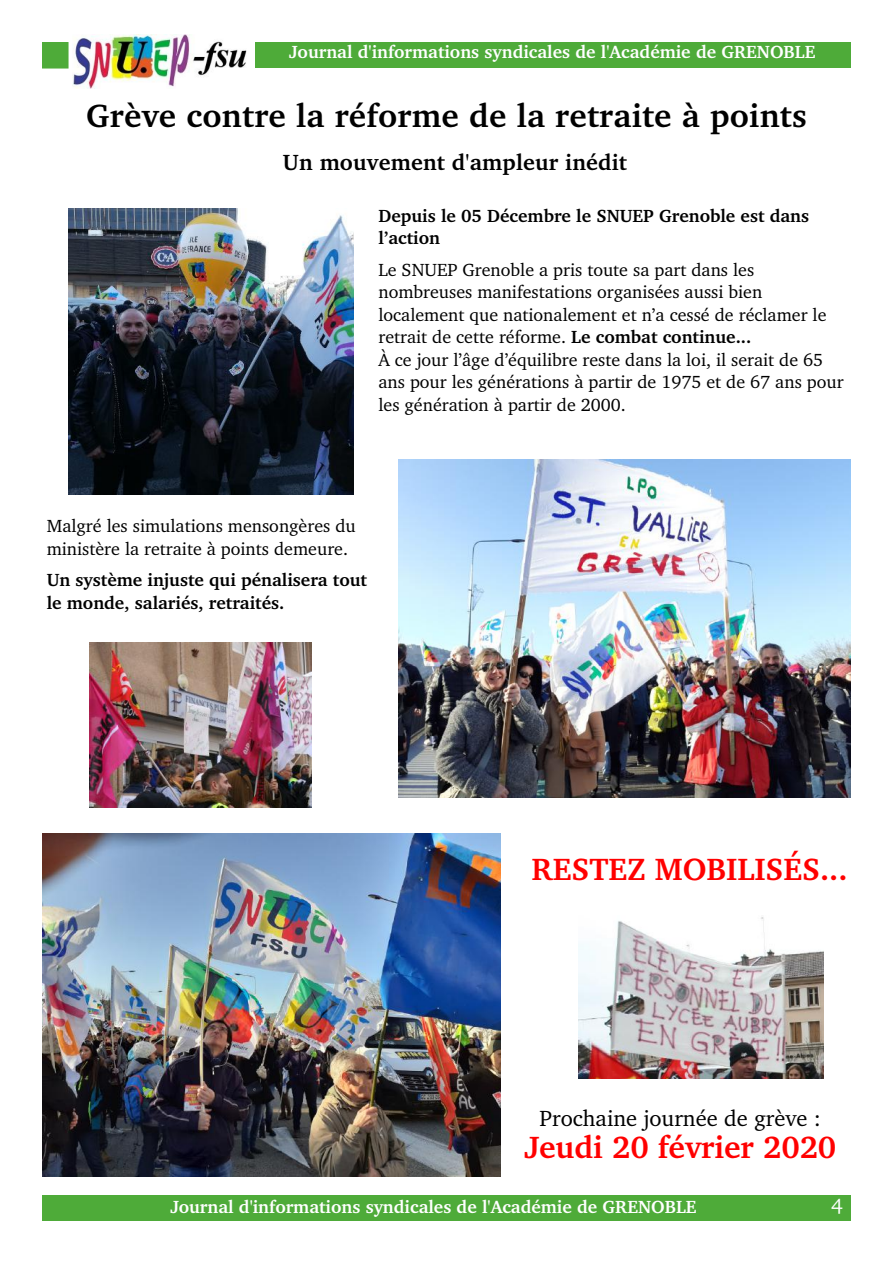
<style>
.page{position:relative;width:893px;height:1263px;background:#fff}
.page>*{position:absolute;margin:0;border:0;box-sizing:border-box;transform-origin:0 0}
.t1{font:700 33px "Charter BT";letter-spacing:.01em;color:#000}
.t2{font:700 31.5px "Charter BT";color:#f00}
.t3{font:700 22.5px "Charter BT";letter-spacing:.01em;color:#000}
.t4{font:22.5px "Charter BT";color:#000}
.t5{font:21px "Charter BT";color:#fff}
.t6{font:18px/22.5px "Charter BT";color:#000}
.t7{font:700 18px/22.5px "Charter BT";color:#000}
.t8{font:700 18px "Charter BT";color:#fff}
.s1{font-weight:700}
</style>
<div class="page">
<div style="left:43px;top:1195px;width:782px;height:25px;background:#4eab39"></div>
<div style="left:825px;top:1195px;width:25px;height:25px;background:#4eab39"></div>
<div style="left:255px;top:43px;width:595px;height:25px;background:#4eab39"></div>
<div style="left:43px;top:43px;width:25px;height:25px;background:#4eab39"></div>
<img style="left:72px;top:34px;width:175px;height:54px">
<img style="left:399px;top:459px;width:451px;height:339px">
<img style="left:43px;top:833px;width:457px;height:344px">
<img style="left:68px;top:208px;width:286px;height:286px">
<img style="left:578px;top:917px;width:245px;height:162px">
<img style="left:89px;top:643px;width:222px;height:164px">
<p class="t8" style="left:289px;top:45px;width:528px">Journal d'informations syndicales de l'Académie de GRENOBLE</p>
<h1 class="t1" style="left:86px;top:102px;width:722px">Grève contre la réforme de la retraite à points</h1>
<p class="t3" style="left:283px;top:153px;width:345px">Un mouvement d'ampleur inédit</p>
<p class="t7" style="left:378px;top:206px;width:432px">Depuis le 05 Décembre le SNUEP Grenoble est dans l’action</p>
<p class="t6" style="left:378px;top:260px;width:467px">Le SNUEP Grenoble a pris toute sa part dans les nombreuses manifestations organisées aussi bien localement que nationalement et n’a cessé de réclamer le retrait de cette réforme. <span class="s1">Le combat continue...<br></span>À ce jour l’âge d’équilibre reste dans la loi, il serait de 65 ans pour les générations à partir de 1975 et de 67 ans pour les génération à partir de 2000.</p>
<p class="t6" style="left:47px;top:516px;width:311px">Malgré les simulations mensongères du ministère la retraite à points demeure.</p>
<p class="t7" style="left:47px;top:570px;width:322px">Un système injuste qui pénalisera tout le monde, salariés, retraités.</p>
<h2 class="t2" style="left:531px;top:856px;width:317px">RESTEZ MOBILISÉS...</h2>
<p class="t4" style="left:540px;top:1110px;width:283px">Prochaine journée de grève :</p>
<h2 class="t2" style="left:524px;top:1135px;width:313px">Jeudi 20 février 2020</h2>
<p class="t8" style="left:170px;top:1199px;width:528px">Journal d'informations syndicales de l'Académie de GRENOBLE</p>
<p class="t5" style="left:831px;top:1198px;width:13px">34</p>
</div>
